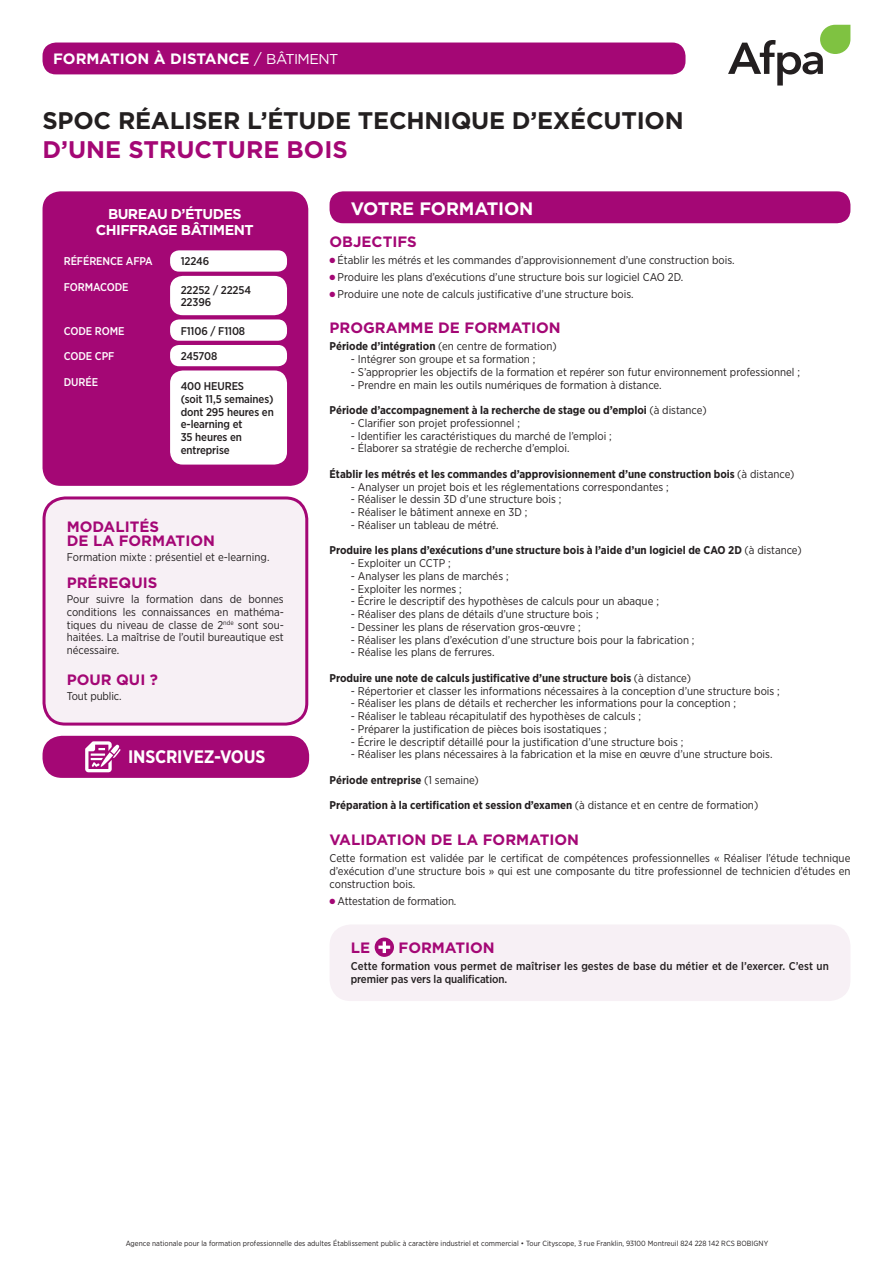
<style>
.page{position:relative;width:893px;height:1263px;background:#fff}
.page>*{position:absolute;margin:0;border:0;box-sizing:border-box;transform-origin:0 0}
.t1{font:700 24px "Gotham";letter-spacing:-.01em;color:#231f20}
.t2{font:700 24px "Gotham";color:#a40775}
.t3{font:700 18px "Gotham";color:#fff}
.t4{font:700 18px "Gotham Narrow";letter-spacing:-.01em;color:#fff}
.t5{font:700 15px/14.2px "Gotham";color:#a40775}
.t6{font:700 15px "Gotham";color:#fff}
.t7{font:700 14.25px "Gotham";letter-spacing:-.04em;color:#fff}
.t8{font:14.25px "Gotham";color:#fff}
.t9{font:11.25px/12.8px "Gotham Narrow";color:#231f20;text-align:justify}
.t10{font:700 11.25px "Gotham Narrow";color:#231f20}
.t11{font:500 11.25px/12.8px "Gotham Narrow";letter-spacing:-.01em;color:#231f20}
.t12{font:500 11.25px/12.8px "Gotham Narrow";letter-spacing:.01em;color:#231f20}
.t13{font:500 11.25px "Gotham Narrow";letter-spacing:-.01em;color:#fff}
.t14{font:7.5px "Gotham Narrow";letter-spacing:.005em;color:#231f20}
.s1{font-weight:700;font-size:15px}
.s2{font-size:15px}
.s3{color:#a40775}
.s4{font-weight:700}
.s5{font-weight:400}
</style>
<div class="page">
<div style="left:330px;top:924px;width:520px;height:77px;background:#f7f0f5;border-radius:21px"></div>
<svg style="left:375px;top:937px;width:19px;height:20px"></svg>
<svg style="left:378px;top:941px;width:12px;height:12px"></svg>
<svg style="left:728px;top:25px;width:122px;height:61px"></svg>
<div style="left:44px;top:498px;width:263px;height:226px;background:#f7f0f5;border-radius:21px"></div>
<div style="left:43px;top:496px;width:265px;height:229px;border:3px solid #a40775;border-radius:21px"></div>
<div style="left:43px;top:43px;width:642px;height:31px;background:#a40775;border-radius:14px"></div>
<div style="left:330px;top:191px;width:520px;height:32px;background:#a40775;border-radius:14px"></div>
<div style="left:43px;top:736px;width:266px;height:42px;background:#a40775;border-radius:20px"></div>
<svg style="left:85px;top:741px;width:36px;height:31px"></svg>
<div style="left:43px;top:191px;width:265px;height:295px;background:#a40775;border-radius:18px"></div>
<div style="left:170px;top:250px;width:117px;height:22px;background:#fff;border-radius:9px"></div>
<div style="left:170px;top:276px;width:117px;height:39px;background:#fff;border-radius:13px"></div>
<div style="left:170px;top:319px;width:117px;height:22px;background:#fff;border-radius:9px"></div>
<div style="left:170px;top:345px;width:117px;height:21px;background:#fff;border-radius:9px"></div>
<div style="left:170px;top:370px;width:117px;height:95px;background:#fff;border-radius:13px"></div>
<h3 class="t6" style="left:53px;top:49px;width:22px">FORMATION</h3>
<h3 class="t6" style="left:154px;top:49px;width:27px">À DISTAN</h3>
<p class="t8" style="left:229px;top:50px;width:66px"><span class="s1">CE</span> <span class="s2">/</span> BÂTIME</p>
<p class="t8" style="left:318px;top:50px;width:20px">NT</p>
<h1 class="t1" style="left:43px;top:105px;width:109px">SPOC RÉALISER</h1>
<h1 class="t1" style="left:247px;top:105px;width:38px">L’ÉTUDE</h1>
<h1 class="t1" style="left:358px;top:105px;width:84px">TECHNIQUE</h1>
<h1 class="t1" style="left:512px;top:105px;width:108px">D’EXÉCUTION</h1>
<h1 class="t2" style="left:43px;top:133px;width:44px">D’UNE</h1>
<h1 class="t2" style="left:129px;top:133px;width:17px">STRU</h1>
<h1 class="t2" style="left:195px;top:133px;width:35px">CTURE</h1>
<h1 class="t2" style="left:287px;top:133px;width:16px">BOIS</h1>
<p class="t7" style="left:108px;top:204px;width:21px">BUREAU</p>
<p class="t7" style="left:171px;top:204px;width:25px">D’ÉTUDES</p>
<p class="t7" style="left:96px;top:221px;width:30px">CHIFFRAGE</p>
<p class="t7" style="left:181px;top:221px;width:29px">BÂTIMENT</p>
<p class="t13" style="left:64px;top:255px;width:91px">RÉFÉRENCE AFPA</p>
<p class="t11" style="left:181px;top:255px;width:30px">12246</p>
<p class="t11" style="left:181px;top:283px;width:72px">22252 / 22254<br>22396</p>
<p class="t13" style="left:64px;top:280px;width:66px">FORMACODE</p>
<p class="t13" style="left:64px;top:324px;width:62px">CODE ROME</p>
<p class="t11" style="left:181px;top:324px;width:66px">F1106 / F1108</p>
<p class="t13" style="left:64px;top:349px;width:52px">CODE CPF</p>
<p class="t11" style="left:181px;top:350px;width:38px">245708</p>
<p class="t13" style="left:64px;top:375px;width:36px">DURÉE</p>
<p class="t11" style="left:181px;top:380px;width:38px">400 heure</p>
<p class="t11" style="left:181px;top:380px;width:95px;text-indent:57px">s<br>(soit 11,5 semaines) dont 295 heures en e-learning et<br>35 heures en entreprise</p>
<h3 class="t5" style="left:67px;top:520px;width:150px">MODALITÉS<br>DE LA FORMATION</h3>
<p class="t9" style="left:67px;top:551px;width:204px">Formation mixte : présentiel et e-learning.</p>
<h3 class="t5" style="left:67px;top:576px;width:92px">PRÉREQUIS</h3>
<p class="t9" style="left:67px;top:593px;width:219px">Pour suivre la formation dans de bonnes conditions les connaissances en mathéma&shy;tiques du niveau de classe de 2<sup>nde</sup> sont sou&shy;haitées. La maîtrise de l’outil bureautique est nécessaire.</p>
<h3 class="t5" style="left:67px;top:672px;width:93px">POUR QUI ?</h3>
<p class="t9" style="left:67px;top:689px;width:56px">Tout public.</p>
<h2 class="t4" style="left:128px;top:746px;width:139px">INSCRIVEZ-VOUS</h2>
<h2 class="t3" style="left:351px;top:196px;width:26px">VOTRE</h2>
<h2 class="t3" style="left:419px;top:196px;width:14px">FORMATION</h2>
<h3 class="t5" style="left:330px;top:234px;width:89px">OBJECTIFS</h3>
<p class="t9" style="left:330px;top:253px;width:407px"><span class="s3">●</span> Établir les métrés et les commandes d’approvisionnement d’une construction bois.</p>
<p class="t9" style="left:330px;top:271px;width:355px"><span class="s3">●</span> Produire les plans d’exécutions d’une structure bois sur logiciel CAO 2D.</p>
<p class="t9" style="left:330px;top:288px;width:306px"><span class="s3">●</span> Produire une note de calculs justificative d’une structure bois.</p>
<h3 class="t5" style="left:330px;top:321px;width:233px">PROGRAMME DE FORMATION</h3>
<p class="t9" style="left:330px;top:340px;width:229px"><span class="s4">Période d’intégration</span> (en centre de formation)</p>
<p class="t9" style="left:351px;top:353px;width:186px">- Intégrer son groupe et sa formation ;</p>
<p class="t9" style="left:351px;top:366px;width:451px">- S’approprier les objectifs de la formation et repérer son futur environnement professionnel ;</p>
<p class="t9" style="left:351px;top:378px;width:312px">- Prendre en main les outils numériques de formation à distance.</p>
<p class="t10" style="left:330px;top:403px;width:379px">Période d’accompagnement à la recherche de stage ou d’emploi <span class="s5">(à distance)</span></p>
<p class="t9" style="left:351px;top:416px;width:171px">- Clarifier son projet professionnel ;</p>
<p class="t9" style="left:351px;top:429px;width:263px">- Identifier les caractéristiques du marché de l’emploi ;</p>
<p class="t9" style="left:351px;top:442px;width:220px">- Élaborer sa stratégie de recherche d’emploi.</p>
<p class="t10" style="left:330px;top:467px;width:466px">Établir les métrés et les commandes d’approvisionnement d’une construction bois <span class="s5">(à distance)</span></p>
<p class="t9" style="left:351px;top:480px;width:320px">- Analyser un projet bois et les réglementations correspondantes ;</p>
<p class="t9" style="left:351px;top:493px;width:212px">- Réaliser le dessin 3D d’une structure bois ;</p>
<p class="t9" style="left:351px;top:506px;width:178px">- Réaliser le bâtiment annexe en 3D ;</p>
<p class="t9" style="left:351px;top:518px;width:149px">- Réaliser un tableau de métré.</p>
<p class="t10" style="left:330px;top:544px;width:474px">Produire les plans d’exécutions d’une structure bois à l’aide d’un logiciel de CAO 2D <span class="s5">(à distance)</span></p>
<p class="t9" style="left:351px;top:557px;width:102px">- Exploiter un CCTP ;</p>
<p class="t9" style="left:351px;top:569px;width:159px">- Analyser les plans de marchés ;</p>
<p class="t9" style="left:351px;top:582px;width:113px">- Exploiter les normes ;</p>
<p class="t9" style="left:351px;top:595px;width:310px">- Écrire le descriptif des hypothèses de calculs pour un abaque ;</p>
<p class="t9" style="left:351px;top:608px;width:249px">- Réaliser des plans de détails d’une structure bois ;</p>
<p class="t9" style="left:351px;top:620px;width:231px">- Dessiner les plans de réservation gros-œuvre ;</p>
<p class="t9" style="left:351px;top:633px;width:345px">- Réaliser les plans d’exécution d’une structure bois pour la fabrication ;</p>
<p class="t9" style="left:351px;top:646px;width:145px">- Réalise les plans de ferrures.</p>
<p class="t10" style="left:330px;top:671px;width:363px">Produire une note de calculs justificative d’une structure bois <span class="s5">(à distance)</span></p>
<p class="t9" style="left:351px;top:684px;width:431px">- Répertorier et classer les informations nécessaires à la conception d’une structure bois ;</p>
<p class="t9" style="left:351px;top:697px;width:387px">- Réaliser les plans de détails et rechercher les informations pour la conception ;</p>
<p class="t9" style="left:351px;top:710px;width:292px">- Réaliser le tableau récapitulatif des hypothèses de calculs ;</p>
<p class="t9" style="left:351px;top:722px;width:258px">- Préparer la justification de pièces bois isostatiques ;</p>
<p class="t9" style="left:351px;top:735px;width:334px">- Écrire le descriptif détaillé pour la justification d’une structure bois ;</p>
<p class="t9" style="left:351px;top:748px;width:423px">- Réaliser les plans nécessaires à la fabrication et la mise en œuvre d’une structure bois.</p>
<p class="t10" style="left:330px;top:773px;width:151px">Période entreprise <span class="s5">(1 semaine)</span></p>
<p class="t10" style="left:330px;top:798px;width:430px">Préparation à la certification et session d’examen <span class="s5">(à distance et en centre de formation)</span></p>
<h3 class="t5" style="left:330px;top:832px;width:251px">VALIDATION DE LA FORMATION</h3>
<p class="t9" style="left:330px;top:852px;width:522px">Cette formation est validée par le certificat de compétences professionnelles « Réaliser l’étude technique d’exécution d’une structure bois » qui est une composante du titre professionnel de technicien d’études en construction bois.</p>
<p class="t9" style="left:330px;top:894px;width:128px"><span class="s3">●</span> Attestation de formation.</p>
<h3 class="t5" style="left:351px;top:940px;width:21px">LE</h3>
<h3 class="t5" style="left:398px;top:940px;width:98px">FORMATION</h3>
<p class="t12" style="left:351px;top:960px;width:480px">Cette formation vous permet de maîtriser les gestes de base du métier et de l’exercer. C’est un premier pas vers la qualification.</p>
<p class="t14" style="left:126px;top:1238px;width:644px">Agence nationale pour la formation professionnelle des adultes Établissement public à caractère industriel et commercial • Tour Cityscope, 3 rue Franklin, 93100 Montreuil 824 228 142 RCS BOBIGNY</p>
</div>
